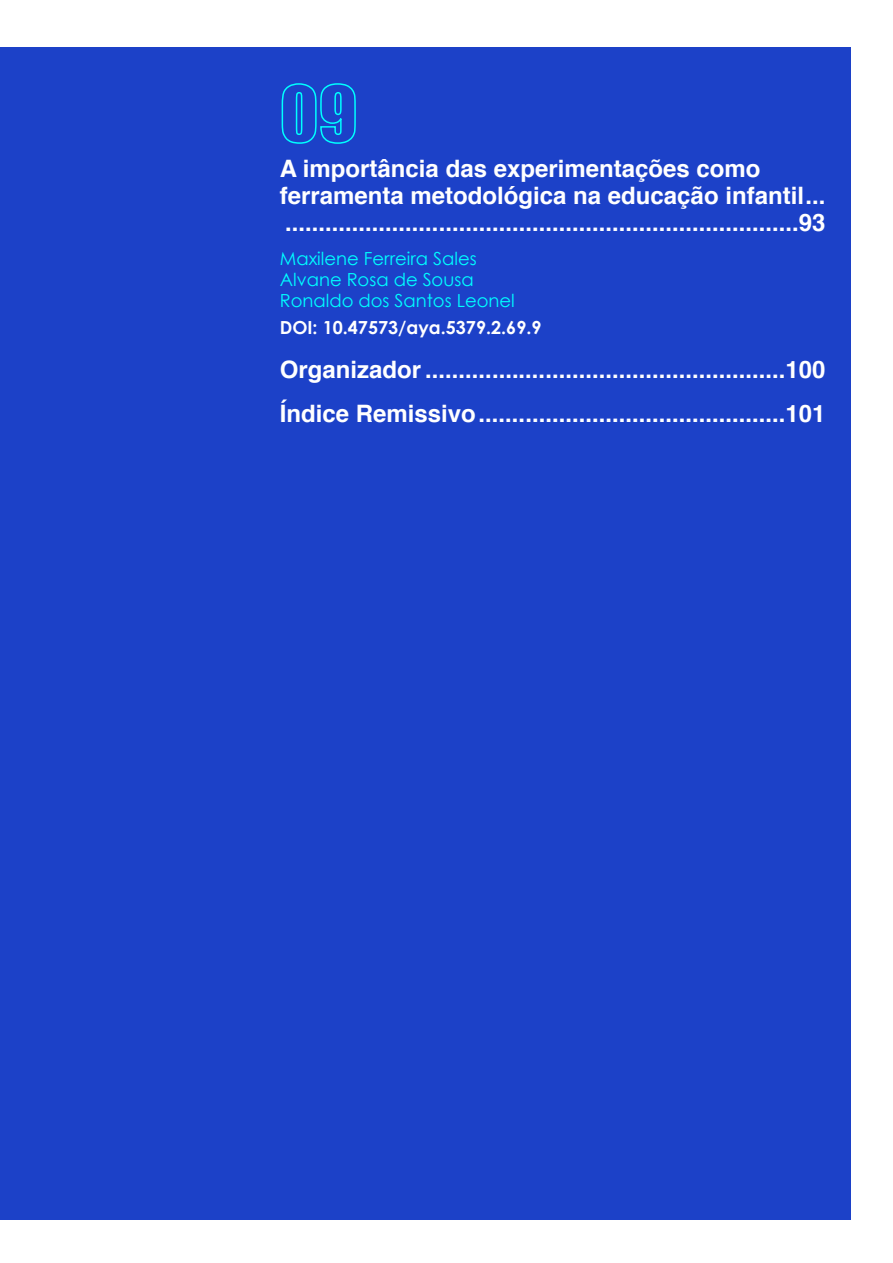
<style>
.page{position:relative;width:893px;height:1263px;background:#fff}
.page>*{position:absolute;margin:0;border:0;box-sizing:border-box;transform-origin:0 0}
.t1{font:700 24px/27px "Helvetica";color:#fff}
.t2{font:18px/21px "Century Gothic";color:#0ff}
.t3{font:700 18px "Century Gothic";color:#fff}
</style>
<div class="page">
<div style="left:0;top:47px;width:850px;height:1172px;background:#1c41c8"></div>
<svg style="left:281px;top:83px;width:75px;height:61px"></svg>
<p class="t1" style="left:280px;top:156px;width:547px">A importância das experimentações como ferramenta metodológica na educação infantil... .............................................................................93</p>
<p class="t2" style="left:280px;top:248px;width:236px">Maxilene Ferreira Sales<br>Alvane Rosa de Sousa<br>Ronaldo dos Santos Leonel</p>
<p class="t3" style="left:280px;top:314px;width:263px">DOI: 10.47573/aya.5379.2.69.9</p>
<p class="t1" style="left:280px;top:348px;width:547px;line-height:44px">Organizador ......................................................100<br>Índice Remissivo..............................................101</p>
</div>
